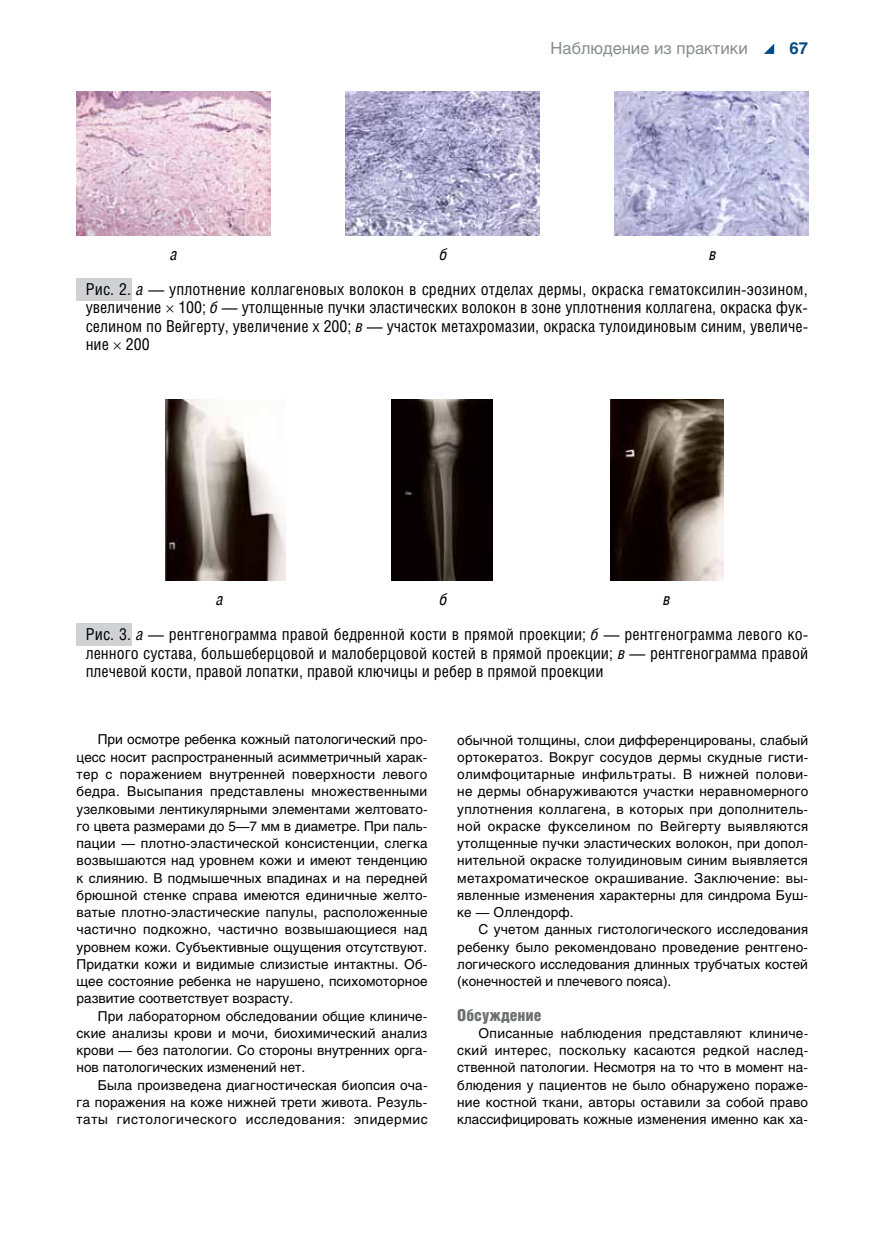
<style>
.page{position:relative;width:872px;height:1234px;background:#fff}
.page>*{position:absolute;margin:0;border:0;box-sizing:border-box;transform-origin:0 0}
.t1{font:16.5px/18.1px "Helios Cond C";color:#000;text-align:justify}
.t2{font:16.5px "Helios C";color:#8a8c8e}
.t3{font:16.5px "Helios Cond Black C";color:#6d6e71}
.t4{font:italic 16.5px "Helios Cond";color:#000}
.t5{font:700 16.5px "Helios C";color:#004983}
.t6{font:13.5px/17.2px "Helios C";letter-spacing:.005em;color:#000;text-align:justify}
.s1{font-style:italic}
</style>
<div class="page">
<svg style="left:764px;top:44px;width:10px;height:10px"></svg>
<img style="left:77px;top:91px;width:193px;height:144px">
<img style="left:345px;top:91px;width:194px;height:144px">
<img style="left:614px;top:91px;width:194px;height:144px">
<div style="left:77px;top:278px;width:55px;height:22px;background:#cfd1d2"></div>
<img style="left:166px;top:399px;width:120px;height:181px">
<img style="left:391px;top:399px;width:101px;height:181px">
<img style="left:611px;top:399px;width:112px;height:181px">
<div style="left:77px;top:623px;width:55px;height:22px;background:#cfd1d2"></div>
<p class="t2" style="left:550px;top:38px;width:199px">Наблюдение из практики</p>
<p class="t5" style="left:789px;top:38px;width:20px">67</p>
<p class="t4" style="left:170px;top:245px;width:9px">а</p>
<p class="t4" style="left:439px;top:245px;width:9px">б</p>
<p class="t4" style="left:708px;top:245px;width:9px">в</p>
<p class="t1" style="left:86px;top:280px;width:724px">Рис. 2. <span class="s1">а</span> — уплотнение коллагеновых волокон в средних отделах дермы, окраска гематоксилин-эозином, увеличение 100; <span class="s1">б</span> — утолщенные пучки эластических волокон в зоне уплотнения коллагена, окраска фук&shy;селином по Вейгерту, увеличение х 200; <span class="s1">в</span> — участок метахромазии, окраска тулоидиновым синим, увеличе&shy;ние 200</p>
<p class="t4" style="left:215px;top:590px;width:9px">а</p>
<p class="t4" style="left:439px;top:590px;width:9px">б</p>
<p class="t4" style="left:662px;top:590px;width:9px">в</p>
<p class="t1" style="left:86px;top:625px;width:724px">Рис. 3. <span class="s1">а</span> — рентгенограмма правой бедренной кости в прямой проекции; <span class="s1">б</span> — рентгенограмма левого ко&shy;ленного сустава, большеберцовой и малоберцовой костей в прямой проекции; <span class="s1">в</span> — рентгенограмма правой плечевой кости, правой лопатки, правой ключицы и ребер в прямой проекции</p>
<p class="t6" style="left:77px;top:730px;width:352px;text-indent:21px">При осмотре ребенка кожный патологический про&shy;цесс носит распространенный асимметричный харак&shy;тер с поражением внутренней поверхности левого бедра. Высыпания представлены множественными узелковыми лентикулярными элементами желтовато&shy;го цвета размерами до 5—7 мм в диаметре. При паль&shy;пации — плотно-эластической консистенции, слегка возвышаются над уровнем кожи и имеют тенденцию к слиянию. В подмышечных впадинах и на передней брюшной стенке справа имеются единичные желто&shy;ватые плотно-эластические папулы, расположенные частично подкожно, частично возвышающиеся над уровнем кожи. Субъективные ощущения отсутствуют.<br>Придатки кожи и видимые слизистые интактны. Об&shy;щее состояние ребенка не нарушено, психомоторное развитие соответствует возрасту.</p>
<p class="t6" style="left:77px;top:1006px;width:352px;text-indent:21px">При лабораторном обследовании общие клиниче&shy;ские анализы крови и мочи, биохимический анализ крови — без патологии. Со стороны внутренних орга&shy;нов патологических изменений нет.</p>
<p class="t6" style="left:77px;top:1075px;width:352px;text-indent:21px">Была произведена диагностическая биопсия оча&shy;га поражения на коже нижней трети живота. Резуль&shy;таты гистологического исследования: эпидермис</p>
<p class="t6" style="left:457px;top:730px;width:352px">обычной толщины, слои дифференцированы, слабый ортокератоз. Вокруг сосудов дермы скудные гисти&shy;олимфоцитарные инфильтраты. В нижней полови&shy;не дермы обнаруживаются участки неравномерного уплотнения коллагена, в которых при дополнитель&shy;ной окраске фукселином по Вейгерту выявляются утолщенные пучки эластических волокон, при допол&shy;нительной окраске толуидиновым синим выявляется метахроматическое окрашивание. Заключение: вы&shy;явленные изменения характерны для синдрома Буш&shy;ке — Оллендорф.</p>
<p class="t6" style="left:457px;top:920px;width:352px;text-indent:21px">С учетом данных гистологического исследования ребенку было рекомендовано проведение рентгено&shy;логического исследования длинных трубчатых костей (конечностей и плечевого пояса).</p>
<p class="t3" style="left:457px;top:1005px;width:86px">Обсуждение</p>
<p class="t6" style="left:457px;top:1024px;width:352px;text-indent:21px">Описанные наблюдения представляют клиниче&shy;ский интерес, поскольку касаются редкой наслед&shy;ственной патологии. Несмотря на то что в момент на&shy;блюдения у пациентов не было обнаружено пораже&shy;ние костной ткани, авторы оставили за собой право классифицировать кожные изменения именно как ха-</p>
</div>
